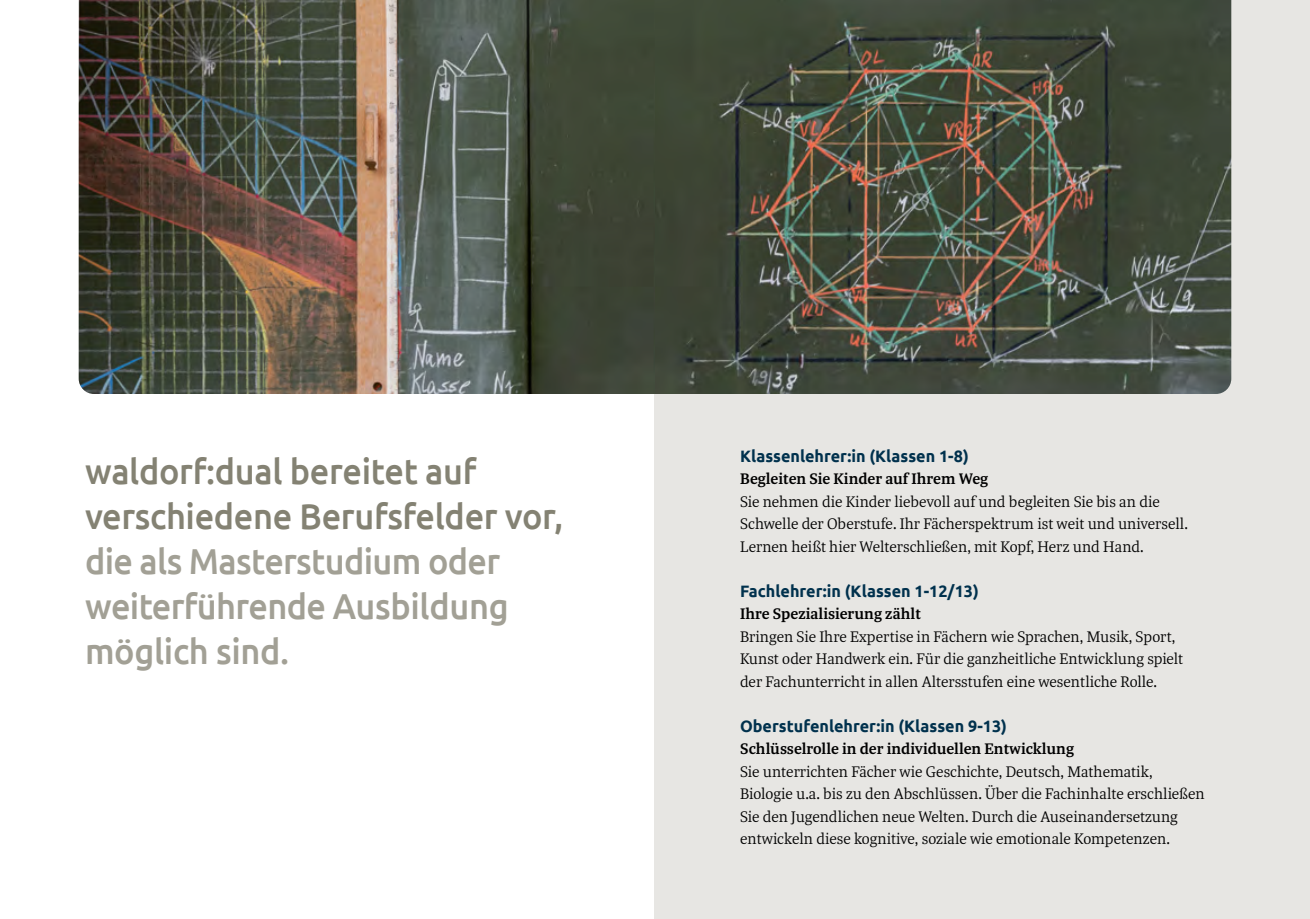
<style>
.page{position:relative;width:1310px;height:919px;background:#fff}
.page>*{position:absolute;margin:0;border:0;box-sizing:border-box;transform-origin:0 0}
.t1{font:500 36px/45px "Ubuntu";letter-spacing:-.02em;color:#a2a095;scale:.95 1}
.t2{font:500 36px/45px "Ubuntu";letter-spacing:-.01em;color:#848273;scale:.95 1}
.t3{font:300 16.5px/22.5px "Tasman";color:#000}
.t4{font:600 16.5px "Tasman";color:#000}
.t5{font:700 16.5px "Ubuntu";color:#00314d}
</style>
<div class="page">
<div style="left:655px;top:0;width:655px;height:918px;background:#e7e6e3"></div>
<img style="left:79px;top:0;width:1152px;height:394px">
<h1 class="t2" style="left:85px;top:447px;width:505px">waldorf:dual bereitet auf verschiedene Berufsfelder vor,</h1>
<h1 class="t1" style="left:85px;top:537px;width:447px">die als Masterstudium oder weiterführende Ausbildung möglich sind.</h1>
<p class="t5" style="left:740px;top:445px;width:230px">Klassenlehrer:in (Klassen 1-8)</p>
<p class="t4" style="left:740px;top:468px;width:250px">Begleiten Sie Kinder auf Ihrem Weg</p>
<p class="t3" style="left:740px;top:489px;width:449px">Sie nehmen die Kinder liebevoll auf und begleiten Sie bis an die<br>Schwelle der Oberstufe. Ihr Fächerspektrum ist weit und universell.<br>Lernen heißt hier Welterschließen, mit Kopf, Herz und Hand.</p>
<p class="t5" style="left:740px;top:580px;width:240px">Fachlehrer:in (Klassen 1-12/13)</p>
<p class="t4" style="left:740px;top:603px;width:182px">Ihre Spezialisierung zählt</p>
<p class="t3" style="left:740px;top:624px;width:445px">Bringen Sie Ihre Expertise in Fächern wie Sprachen, Musik, Sport,<br>Kunst oder Handwerk ein. Für die ganzheitliche Entwicklung spielt der Fachunterricht in allen Altersstufen eine wesentliche Rolle.</p>
<p class="t5" style="left:740px;top:715px;width:268px">Oberstufenlehrer:in (Klassen 9-13)</p>
<p class="t4" style="left:740px;top:738px;width:336px">Schlüsselrolle in der individuellen Entwicklung</p>
<p class="t3" style="left:740px;top:759px;width:466px">Sie unterrichten Fächer wie Geschichte, Deutsch, Mathematik, Biologie u.a. bis zu den Abschlüssen. Über die Fachinhalte erschließen Sie den Jugendlichen neue Welten. Durch die Auseinandersetzung entwickeln diese kognitive, soziale wie emotionale Kompetenzen.</p>
</div>
